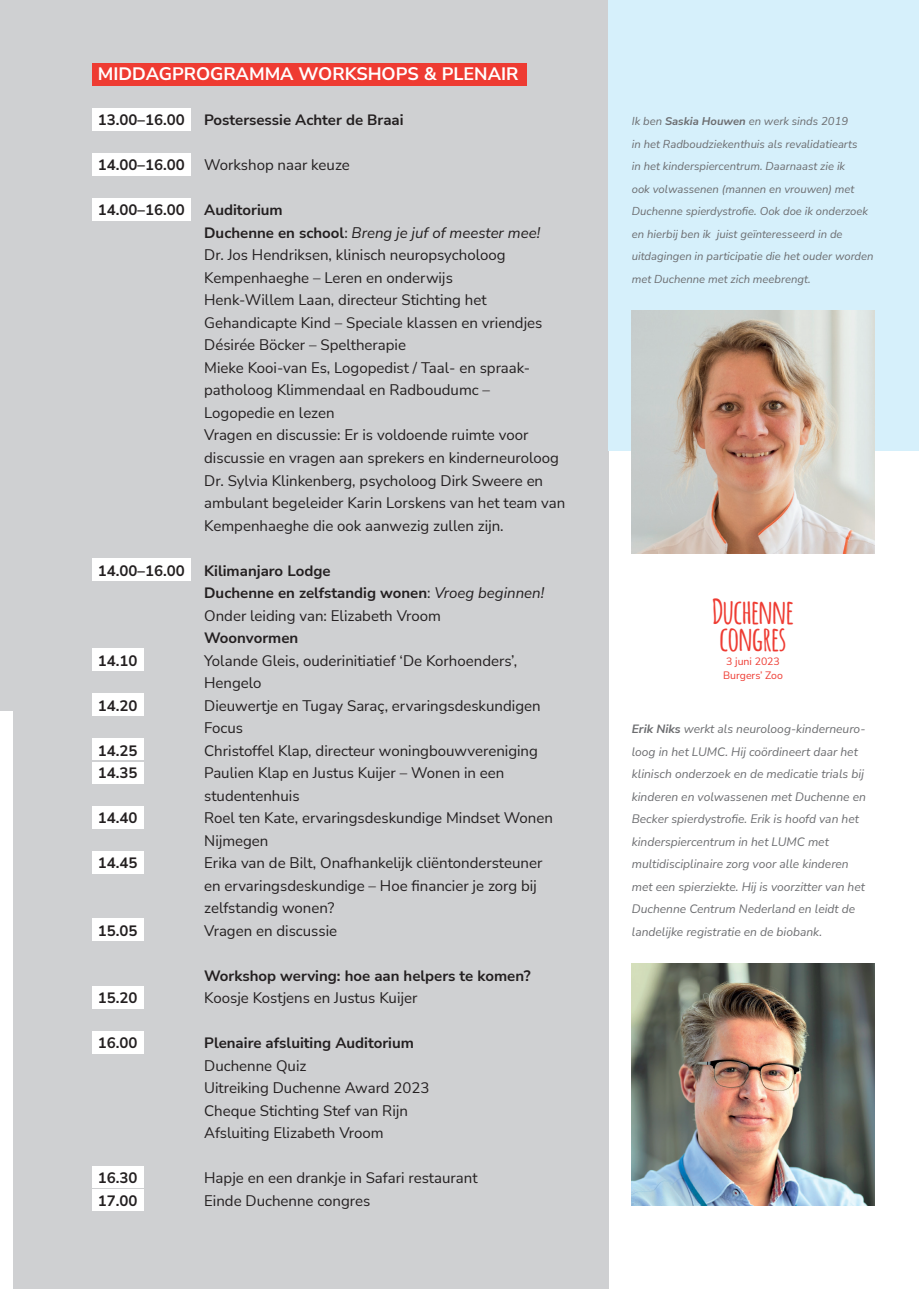
<style>
.page{position:relative;width:919px;height:1289px;background:#fff}
.page>*{position:absolute;margin:0;border:0;box-sizing:border-box;transform-origin:0 0}
.t1{font:700 33.75px/27px "Amatic";color:#ee3b32}
.t2{font:700 18px "Nunito Sans";color:#fff}
.t3{font:15px/22.5px "Nunito Sans";color:#231f20}
.t4{font:700 15px/22.5px "Nunito Sans";color:#231f20}
.t5{font:italic 12px/22.5px "Nunito Sans";color:#6c6d70}
.t6{font:italic 11.25px/22.5px "Nunito Sans";color:#6c6d70}
.t7{font:10.5px/13.8px "Nunito Sans";color:#ee3b32}
.s1{font-weight:700}
.s2{font-style:italic}
.s3{font-weight:400}
.s4{font-weight:400;font-style:italic}
</style>
<div class="page">
<div style="left:13px;top:0;width:595px;height:1288px;background:#cfd0d2"></div>
<div style="left:608px;top:0;width:310px;height:451px;background:#d6f0fb"></div>
<div style="left:0;top:0;width:13px;height:710px;background:#cfd0d2"></div>
<div style="left:92px;top:108px;width:98px;height:23px;background:#fff"></div>
<div style="left:92px;top:63px;width:434px;height:23px;background:#ee3b32"></div>
<div style="left:92px;top:153px;width:98px;height:23px;background:#fff"></div>
<div style="left:92px;top:198px;width:98px;height:23px;background:#fff"></div>
<div style="left:92px;top:558px;width:98px;height:23px;background:#fff"></div>
<div style="left:92px;top:648px;width:51px;height:23px;background:#fff"></div>
<div style="left:92px;top:693px;width:51px;height:23px;background:#fff"></div>
<div style="left:92px;top:738px;width:51px;height:22px;background:#fff"></div>
<div style="left:92px;top:761px;width:51px;height:22px;background:#fff"></div>
<div style="left:92px;top:806px;width:51px;height:22px;background:#fff"></div>
<div style="left:92px;top:851px;width:51px;height:22px;background:#fff"></div>
<div style="left:92px;top:918px;width:51px;height:23px;background:#fff"></div>
<div style="left:92px;top:986px;width:51px;height:22px;background:#fff"></div>
<div style="left:92px;top:1031px;width:51px;height:22px;background:#fff"></div>
<div style="left:92px;top:1166px;width:51px;height:21px;background:#fff"></div>
<div style="left:92px;top:1189px;width:51px;height:22px;background:#fff"></div>
<img style="left:631px;top:310px;width:243px;height:243px">
<img style="left:631px;top:963px;width:243px;height:242px">
<p class="t2" style="left:98px;top:61px;width:422px">MIDDAGPROGRAMMA WORKSHOPS &amp; PLENAIR</p>
<p class="t4" style="left:98px;top:108px;width:88px">13.00–16.00</p>
<p class="t4" style="left:204px;top:108px;width:201px">Postersessie Achter de Braai</p>
<p class="t4" style="left:98px;top:153px;width:88px">14.00–16.00</p>
<p class="t3" style="left:204px;top:153px;width:147px">Workshop naar keuze</p>
<p class="t4" style="left:98px;top:198px;width:88px">14.00–16.00</p>
<p class="t3" style="left:204px;top:198px;width:362px"><span class="s1">Auditorium<br>Duchenne en school</span>: <span class="s2">Breng je juf of meester mee!<br></span>Dr. Jos Hendriksen, klinisch neuropsycholoog Kempenhaeghe – Leren en onderwijs<br>Henk-Willem Laan, directeur Stichting het Gehandicapte Kind – Speciale klassen en vriendjes Désirée Böcker – Speltherapie<br>Mieke Kooi-van Es, Logopedist / Taal- en spraak&shy;patholoog Klimmendaal en Radboudumc –<br>Logopedie en lezen<br>Vragen en discussie: Er is voldoende ruimte voor discussie en vragen aan sprekers en kinderneuroloog Dr. Sylvia Klinkenberg, psycholoog Dirk Sweere en ambulant begeleider Karin Lorskens van het team van Kempenhaeghe die ook aanwezig zullen zijn.</p>
<p class="t4" style="left:98px;top:558px;width:88px">14.00–16.00</p>
<p class="t4" style="left:204px;top:558px;width:341px">Kilimanjaro Lodge<br>Duchenne en zelfstandig wonen<span class="s3">:</span> <span class="s4">Vroeg beginnen!<br></span><span class="s3">Onder leiding van: Elizabeth Vroom</span></p>
<p class="t4" style="left:204px;top:626px;width:96px">Woonvormen</p>
<p class="t4" style="left:98px;top:648px;width:41px">14.10</p>
<p class="t3" style="left:204px;top:648px;width:314px">Yolande Gleis, ouderinitiatief ‘De Korhoenders’,<br>Hengelo</p>
<p class="t4" style="left:98px;top:693px;width:41px">14.20</p>
<p class="t3" style="left:204px;top:693px;width:338px">Dieuwertje en Tugay Saraç, ervaringsdeskundigen<br>Focus</p>
<p class="t4" style="left:98px;top:738px;width:41px">14.25</p>
<p class="t3" style="left:204px;top:738px;width:335px">Christoffel Klap, directeur woningbouwvereniging</p>
<p class="t4" style="left:98px;top:761px;width:41px">14.35</p>
<p class="t3" style="left:204px;top:761px;width:302px">Paulien Klap en Justus Kuijer – Wonen in een studentenhuis</p>
<p class="t4" style="left:98px;top:806px;width:41px">14.40</p>
<p class="t3" style="left:204px;top:806px;width:350px">Roel ten Kate, ervaringsdeskundige Mindset Wonen<br>Nijmegen</p>
<p class="t4" style="left:98px;top:851px;width:41px">14.45</p>
<p class="t3" style="left:204px;top:851px;width:340px">Erika van de Bilt, Onafhankelijk cliëntondersteuner en ervaringsdeskundige – Hoe financier je zorg bij zelfstandig wonen?</p>
<p class="t4" style="left:98px;top:918px;width:41px">15.05</p>
<p class="t3" style="left:204px;top:918px;width:134px">Vragen en discussie</p>
<p class="t4" style="left:204px;top:963px;width:328px">Workshop werving: hoe aan helpers te komen?</p>
<p class="t4" style="left:98px;top:986px;width:41px">15.20</p>
<p class="t3" style="left:204px;top:986px;width:215px">Koosje Kostjens en Justus Kuijer</p>
<p class="t4" style="left:98px;top:1031px;width:41px">16.00</p>
<p class="t4" style="left:204px;top:1031px;width:211px">Plenaire afsluiting Auditorium</p>
<p class="t3" style="left:204px;top:1053px;width:227px">Duchenne Quiz<br>Uitreiking Duchenne Award 2023<br>Cheque Stichting Stef van Rijn<br>Afsluiting Elizabeth Vroom</p>
<p class="t4" style="left:98px;top:1166px;width:41px">16.30</p>
<p class="t3" style="left:204px;top:1166px;width:275px">Hapje en een drankje in Safari restaurant</p>
<p class="t4" style="left:98px;top:1188px;width:41px">17.00</p>
<p class="t3" style="left:204px;top:1188px;width:168px">Einde Duchenne congres</p>
<p class="t6" style="left:631px;top:110px;width:243px">Ik ben <span class="s1">Saskia Houwen</span> en werk sinds 2019<br>in het Radboudziekenthuis als revalidatiearts<br>in het kinderspiercentrum. Daarnaast zie ik<br>ook volwassenen (mannen en vrouwen) met Duchenne spierdystrofie. Ook doe ik onderzoek en hierbij ben ik juist geïnteresseerd in de uitdagingen in participatie die het ouder worden met Duchenne met zich meebrengt.</p>
<h1 class="t1" style="left:712px;top:597px;width:83px">Duchenne congres</h1>
<p class="t7" style="left:723px;top:654px;width:61px">3 juni 2023<br>Burgers’ Zoo</p>
<p class="t5" style="left:631px;top:717px;width:235px"><span class="s1">Erik Niks</span> werkt als neuroloog-kinderneuro&shy;loog in het LUMC. Hij coördineert daar het klinisch onderzoek en de medicatie trials bij kinderen en volwassenen met Duchenne en Becker spierdystrofie. Erik is hoofd van het kinderspiercentrum in het LUMC met multidisciplinaire zorg voor alle kinderen met een spierziekte. Hij is voorzitter van het Duchenne Centrum Nederland en leidt de landelijke registratie en de biobank.</p>
</div>
